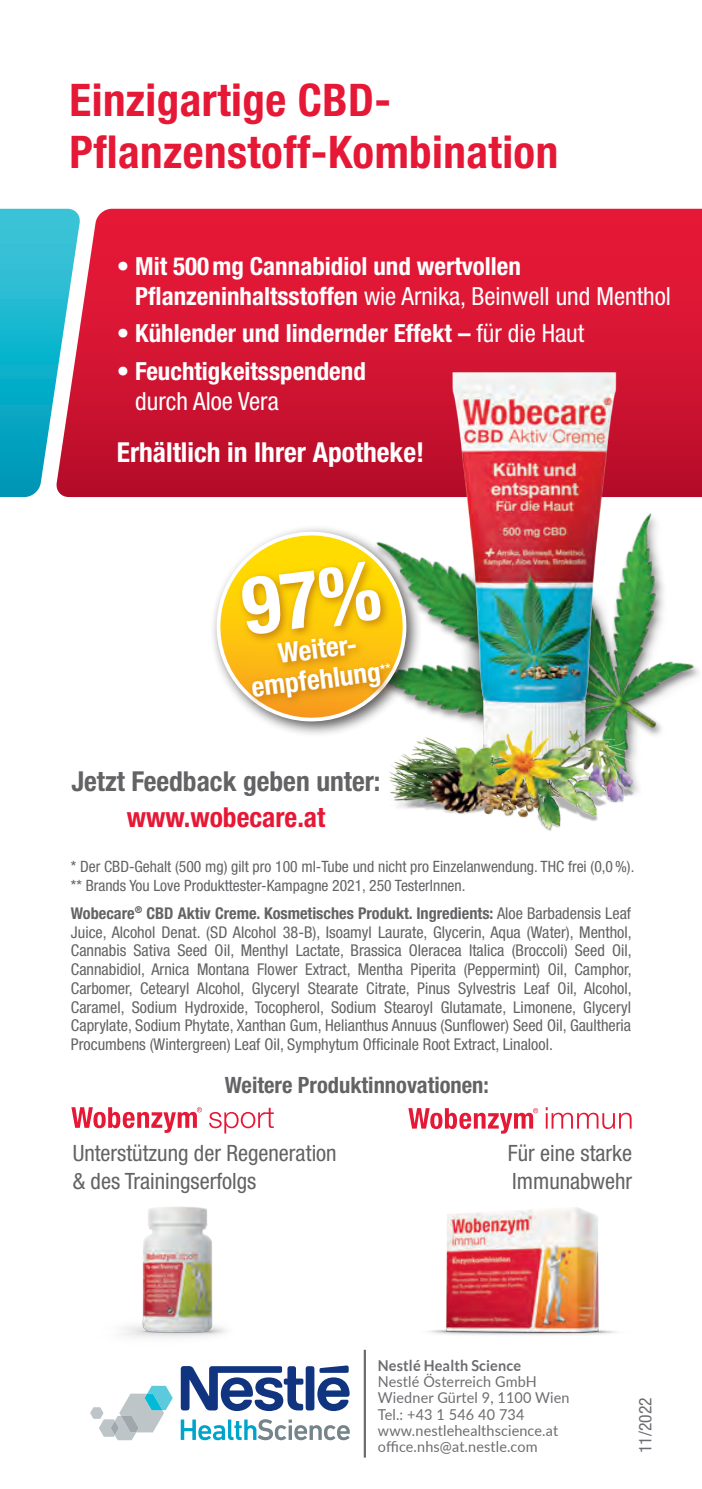
<style>
.page{position:relative;width:702px;height:1489px;background:#fff}
.page>*{position:absolute;margin:0;border:0;box-sizing:border-box;transform-origin:0 0}
.t1{font:700 condensed 45px/51.8px "Helvetica Neue";letter-spacing:.01em;color:#e51836}
.t2{font:700 condensed 27.5px/30px "Helvetica Neue";color:#fff;text-align:center}
.t3{font:700 condensed 27.5px "Helvetica Neue";color:#636366}
.t4{font:700 condensed 27.5px "Helvetica Neue";color:#e51836}
.t5{font:700 condensed 25px/30px "Helvetica Neue";color:#fff}
.t6{font:condensed 25px "Helvetica Neue";color:#fff}
.t7{font:condensed 22.5px/27.5px "Helvetica Neue";color:#636366}
.t8{font:700 condensed 22.5px "Helvetica Neue";color:#636366}
.t9{font:condensed 17.5px "Helvetica Neue";color:#6c6d70}
.t10{font:condensed 16.25px/18.8px "Helvetica Neue";color:#636366;text-align:justify}
.t11{font:condensed 15.5px/18.8px "Helvetica Neue";color:#636366}
.t12{font:15px/16.2px "Lato";letter-spacing:.01em;color:#6c6d70;scale:.96 1}
.t13{font:700 15px "Lato";letter-spacing:.01em;color:#6c6d70;scale:.96 1}
.s1{font-weight:400}
.s2{font-weight:700}
</style>
<div class="page">
<svg style="left:90px;top:1385px;width:83px;height:54px"></svg>
<svg style="left:181px;top:1419px;width:169px;height:20px"></svg>
<svg style="left:181px;top:1365px;width:168px;height:45px"></svg>
<hr style="left:364px;top:1349px;width:2px;height:108px;background:#6c6d70">
<img style="left:429px;top:1207px;width:187px;height:128px">
<svg style="left:81px;top:209px;width:621px;height:288px;background:#d91835"></svg>
<svg style="left:0;top:209px;width:81px;height:288px"></svg>
<img style="left:255px;top:333px;width:447px;height:360px">
<img style="left:416px;top:315px;width:239px;height:367px">
<img style="left:389px;top:682px;width:277px;height:149px">
<div style="left:210px;top:525px;width:213px;height:213px;background:#231f20;opacity:.75"></div>
<svg style="left:408px;top:1107px;width:223px;height:26px"></svg>
<img style="left:122px;top:1207px;width:105px;height:131px">
<svg style="left:209px;top:1107px;width:65px;height:26px"></svg>
<svg style="left:71px;top:1107px;width:131px;height:25px"></svg>
<svg style="left:212px;top:527px;width:199px;height:196px"></svg>
<h1 class="t1" style="left:70px;top:74px;width:490px">Einzigartige CBD-<br>Pflanzenstoff-Kombination</h1>
<h3 class="t5" style="left:135px;top:251px;width:537px;text-indent:-18px">• Mit 500mg Cannabidiol und wertvollen<br>Pflanzeninhaltsstoffen <span class="s1">wie Arnika, Beinwell und Menthol</span></h3>
<h3 class="t5" style="left:117px;top:318px;width:469px">• Kühlender und lindernder Effekt – <span class="s1">für die Haut</span></h3>
<h3 class="t5" style="left:117px;top:355px;width:250px">• Feuchtigkeitsspendend</h3>
<h3 class="t6" style="left:135px;top:386px;width:145px">durch Aloe Vera</h3>
<h2 class="t2" style="left:117px;top:436px;width:309px">Erhältlich in Ihrer Apotheke!</h2>
<h2 class="t2" style="left:246px;top:642px;width:142px;rotate:-7deg">Weiter&shy;empfehlung<sup>**</sup></h2>
<h2 class="t3" style="left:71px;top:764px;width:310px">Jetzt Feedback geben unter:</h2>
<h2 class="t4" style="left:127px;top:800px;width:200px">www.wobecare.at</h2>
<p class="t11" style="left:71px;top:856px;width:565px">* Der CBD-Gehalt (500 mg) gilt pro 100 ml-Tube und nicht pro Einzelanwendung. THC frei (0,0%). ** Brands You Love Produkttester-Kampagne 2021, 250 TesterInnen.</p>
<p class="t10" style="left:71px;top:903px;width:562px"><span class="s2">Wobecare</span><sup>®</sup> <span class="s2">CBD Aktiv Creme. Kosmetisches Produkt. Ingredients:</span> Aloe Barbadensis Leaf Juice, Alcohol Denat. (SD Alcohol 38-B), Isoamyl Laurate, Glycerin, Aqua (Water), Menthol, Cannabis Sativa Seed Oil, Menthyl Lactate, Brassica Oleracea Italica (Broccoli) Seed Oil, Cannabidiol, Arnica Montana Flower Extract, Mentha Piperita (Peppermint) Oil, Camphor, Carbomer, Cetearyl Alcohol, Glyceryl Stearate Citrate, Pinus Sylvestris Leaf Oil, Alcohol, Caramel, Sodium Hydroxide, Tocopherol, Sodium Stearoyl Glutamate, Limonene, Glyceryl Caprylate, Sodium Phytate, Xanthan Gum, Helianthus Annuus (Sunflower) Seed Oil, Gaultheria Procumbens (Wintergreen) Leaf Oil, Symphytum Officinale Root Extract, Linalool.</p>
<h3 class="t8" style="left:225px;top:1071px;width:265px">Weitere Produktinnovationen:</h3>
<h3 class="t7" style="left:73px;top:1139px;width:265px">Unterstützung der Regeneration &amp; des Trainingserfolgs</h3>
<h3 class="t7" style="left:507px;top:1139px;width:126px">Für eine starke<br>Immunabwehr</h3>
<p class="t13" style="left:378px;top:1356px;width:151px">Nestlé Health Science</p>
<p class="t12" style="left:378px;top:1372px;width:201px">Nestlé Österreich GmbH<br>Wiedner Gürtel 9, 1100 Wien<br>Tel.: +43 1 546 40 734 www.nestlehealthscience.at office.nhs@at.nestle.com</p>
<p class="t9" style="left:635px;top:1452px;width:57px;rotate:-90deg">11/2022</p>
</div>
